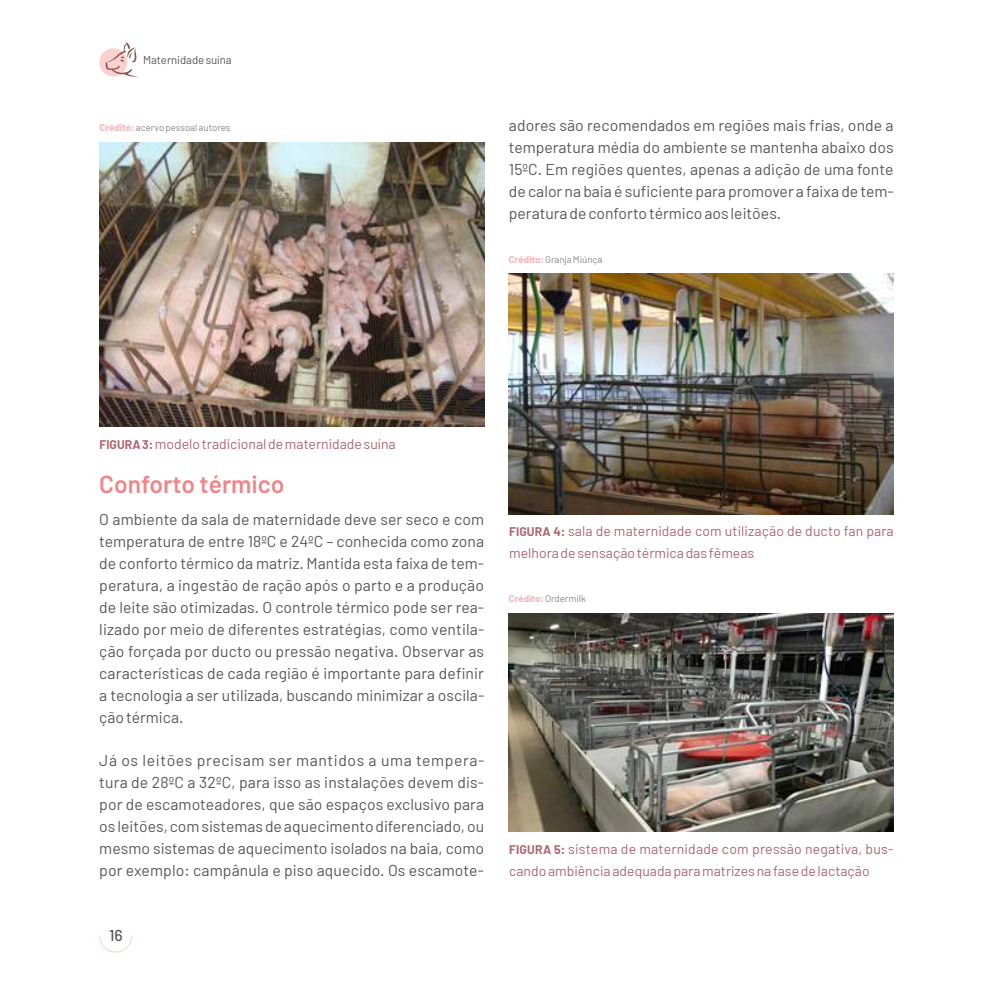
<style>
.page{position:relative;width:993px;height:993px;background:#fff}
.page>*{position:absolute;margin:0;border:0;box-sizing:border-box;transform-origin:0 0}
.t1{font:600 24.5px "Barlow";color:#f08589}
.t2{font:15.75px/21.9px "Barlow";color:#575756;text-align:justify}
.t3{font:500 15.75px "Barlow";color:#575756}
.t4{font:14px/21.9px "Barlow";color:#ad6670}
.t5{font:11.38px "Barlow";color:#575756}
.t6{font:9.62px "Barlow";color:#878787}
.s1{font-weight:700;color:#f6b2b6}
.s2{font-weight:700;font-size:12.25px}
</style>
<div class="page">
<div style="left:99px;top:919px;width:33px;height:33px;border:1px solid #fad1ce;border-radius:50%"></div>
<div style="left:86px;top:919px;width:60px;height:16px;background:#fff"></div>
<img style="left:99px;top:142px;width:385px;height:285px">
<img style="left:508px;top:273px;width:385px;height:241px">
<img style="left:508px;top:613px;width:385px;height:218px">
<div style="left:99px;top:48px;width:28px;height:28px;background:#fad1ce;border-radius:50%"></div>
<svg style="left:105px;top:42px;width:33px;height:35px"></svg>
<p class="t5" style="left:143px;top:53px;width:90px">Maternidade suína</p>
<p class="t6" style="left:99px;top:122px;width:132px"><span class="s1">Crédito:</span> acervo pessoal autores</p>
<p class="t2" style="left:508px;top:114px;width:386px">adores são recomendados em regiões mais frias, onde a temperatura média do ambiente se mantenha abaixo dos 15ºC. Em regiões quentes, apenas a adição de uma fonte de calor na baia é suficiente para promover a faixa de tem&shy;peratura de conforto térmico aos leitões.</p>
<p class="t6" style="left:508px;top:253px;width:95px"><span class="s1">Crédito:</span> Granja Miúnça</p>
<p class="t4" style="left:99px;top:432px;width:297px"><span class="s2">FIGURA 3:</span>modelo tradicional de maternidade suína</p>
<h1 class="t1" style="left:99px;top:468px;width:186px">Conforto térmico</h1>
<p class="t2" style="left:99px;top:508px;width:386px">O ambiente da sala de maternidade deve ser seco e com temperatura de entre 18ºC e 24ºC – conhecida como zona de conforto térmico da matriz. Mantida esta faixa de tem&shy;peratura, a ingestão de ração após o parto e a produção de leite são otimizadas. O controle térmico pode ser rea&shy;lizado por meio de diferentes estratégias, como ventila&shy;ção forçada por ducto ou pressão negativa. Observar as características de cada região é importante para definir a tecnologia a ser utilizada, buscando minimizar a oscila&shy;ção térmica.</p>
<p class="t2" style="left:99px;top:749px;width:386px">Já os leitões precisam ser mantidos a uma tempera&shy;tura de 28ºC a 32ºC, para isso as instalações devem dis&shy;por de escamoteadores, que são espaços exclusivo para os leitões, com sistemas de aquecimento diferenciado, ou mesmo sistemas de aquecimento isolados na baia, como por exemplo: campânula e piso aquecido. Os escamote-</p>
<p class="t3" style="left:109px;top:925px;width:15px">16</p>
<p class="t4" style="left:509px;top:520px;width:386px"><span class="s2">FIGURA 4:</span> sala de maternidade com utilização de ducto fan para melhora de sensação térmica das fêmeas</p>
<p class="t6" style="left:508px;top:592px;width:78px"><span class="s1">Crédito:</span> Ordermilk</p>
<p class="t4" style="left:509px;top:837px;width:386px"><span class="s2">FIGURA 5:</span> sistema de maternidade com pressão negativa, bus&shy;cando ambiência adequada para matrizes na fase de lactação</p>
</div>
